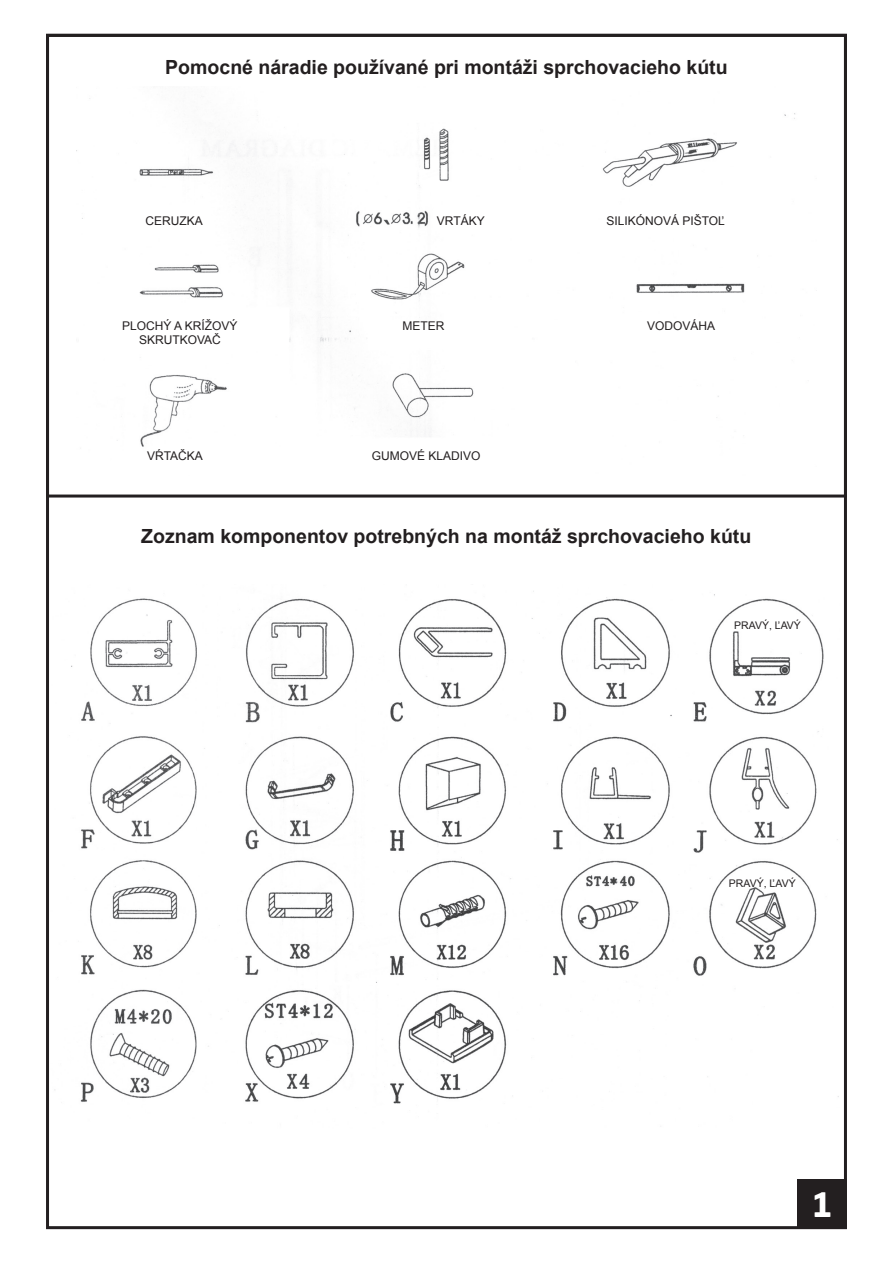
<style>
.page{position:relative;width:893px;height:1263px;background:#fff}
.page>*{position:absolute;margin:0;border:0;box-sizing:border-box;transform-origin:0 0}
.t1{font:700 33px "Neo Sans Pro";color:#fff}
.t2{font:700 19.5px "Arial";color:#231f20}
.t3{font:12px "Arial";color:#231f20}
.t4{font:10.5px "Arial";color:#231f20}
</style>
<div class="page">
<img style="left:54px;top:591px;width:785px;height:513px">
<img style="left:82px;top:98px;width:713px;height:349px">
<div style="left:46px;top:34px;width:801px;height:463px;border:3px solid #231f20"></div>
<div style="left:798px;top:1180px;width:49px;height:49px;background:#231f20"></div>
<p class="t2" style="left:165px;top:54px;width:564px">Pomocné náradie používané pri montáži sprchovacieho kútu</p>
<p class="t3" style="left:146px;top:212px;width:59px">CERUZKA</p>
<p class="t3" style="left:437px;top:212px;width:49px">VRTÁKY</p>
<p class="t3" style="left:606px;top:212px;width:120px">SILIKÓNOVÁ PIŠTOĽ</p>
<p class="t3" style="left:122px;top:317px;width:117px">PLOCHÝ A KRÍŽOVÝ</p>
<p class="t3" style="left:139px;top:332px;width:83px">SKRUTKOVAČ</p>
<p class="t3" style="left:403px;top:317px;width:43px">METER</p>
<p class="t3" style="left:647px;top:317px;width:70px">VODOVÁHA</p>
<p class="t3" style="left:147px;top:448px;width:57px">VŔTAČKA</p>
<p class="t3" style="left:372px;top:448px;width:110px">GUMOVÉ KLADIVO</p>
<p class="t2" style="left:141px;top:523px;width:612px">Zoznam komponentov potrebných na montáž sprchovacieho kútu</p>
<p class="t4" style="left:734px;top:618px;width:68px">PRAVÝ, ĽAVÝ</p>
<p class="t4" style="left:729px;top:876px;width:68px">PRAVÝ, ĽAVÝ</p>
<p class="t1" style="left:812px;top:1184px;width:23px">1</p>
</div>
